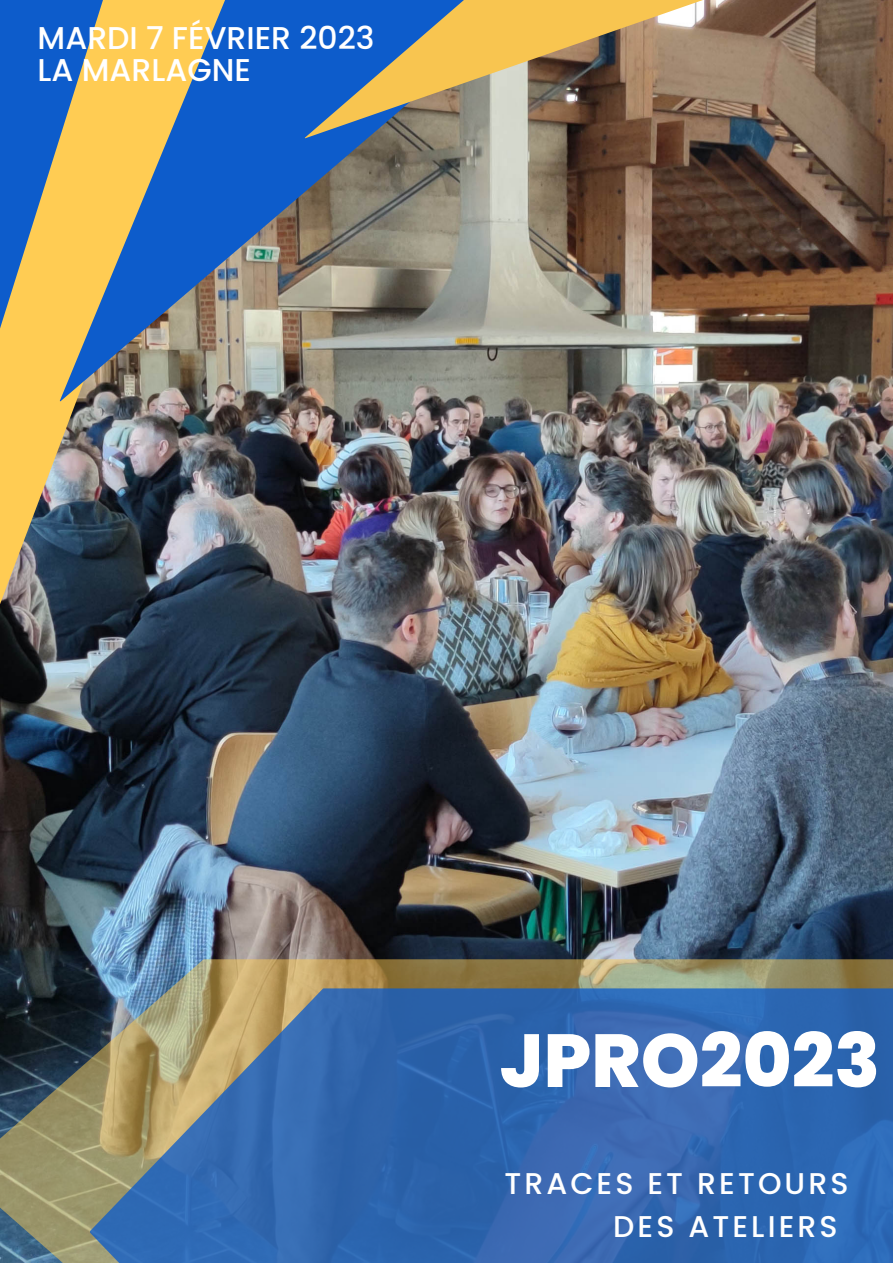
<style>
.page{position:relative;width:893px;height:1264px;background:#fff}
.page>*{position:absolute;margin:0;border:0;box-sizing:border-box;transform-origin:0 0}
.t1{font:800 75px "Poppins";color:#fff}
.t2{font:500 31.5px/32.5px "Poppins";color:#fff}
.t3{font:500 30px/42.8px "Poppins";letter-spacing:.105em;color:#fff}
</style>
<div class="page">
<img style="left:0;top:139px;width:892px;height:820px">
<img style="left:0;top:402px;width:276px;height:275px">
<img style="left:223px;top:0;width:469px;height:402px">
<svg style="left:303px;top:0;width:589px;height:139px;background:#8c806d"></svg>
<svg style="left:0;top:0;width:223px;height:475px;background:#8e9386"></svg>
<svg style="left:0;top:959px;width:892px;height:303px;background:#76765d"></svg>
<svg style="left:90px;top:988px;width:802px;height:274px;background:#406ea7"></svg>
<p class="t2" style="left:38px;top:21px;width:338px">MARDI 7 FÉVRIER 2023<br>LA MARLAGNE</p>
<h1 class="t1" style="left:499px;top:1008px;width:382px">JPRO2023</h1>
<p class="t3" style="left:613px;top:1162px;width:237px;text-indent:-109px">TRACES ET RETOURS<br>DES ATELIERS</p>
</div>
